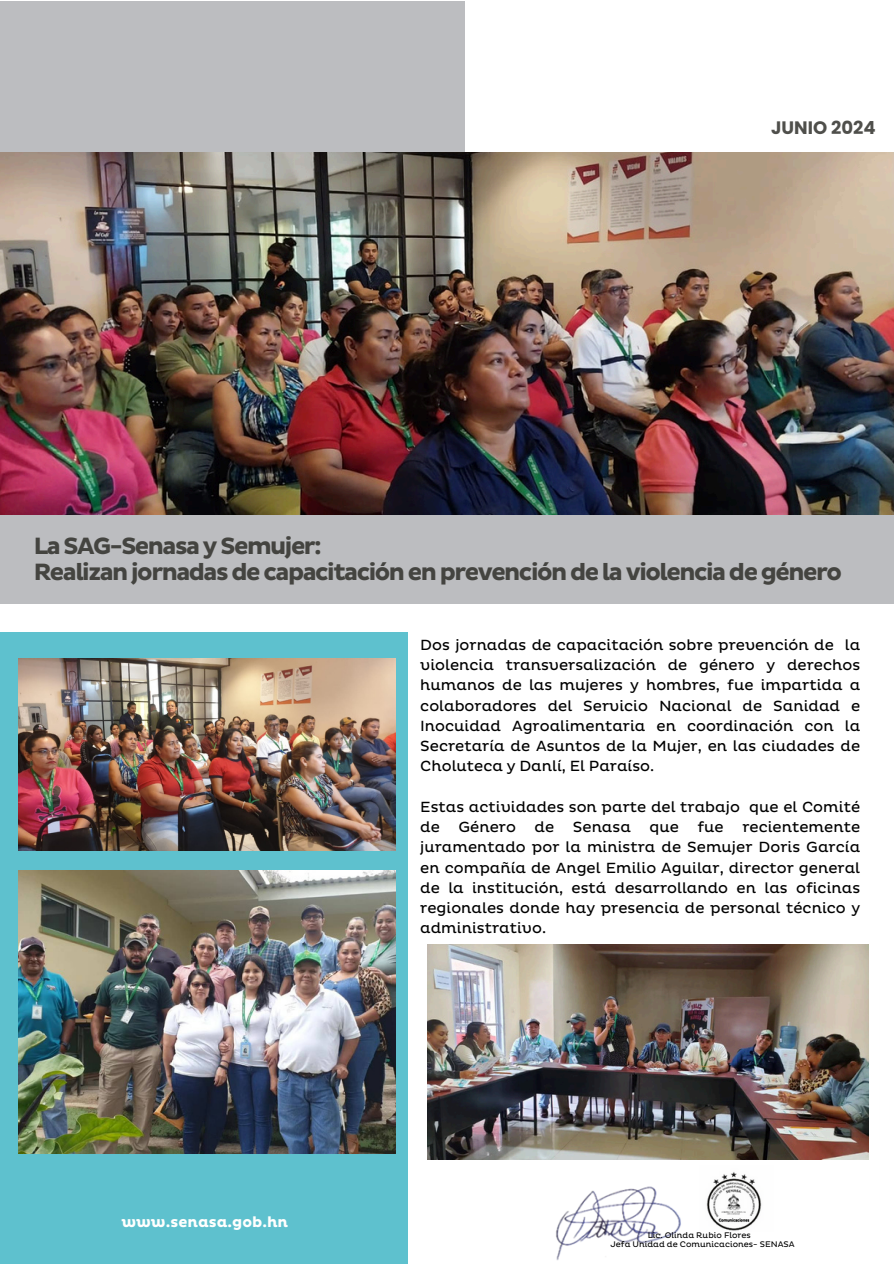
<style>
.page{position:relative;width:894px;height:1264px;background:#fff}
.page>*{position:absolute;margin:0;border:0;box-sizing:border-box;transform-origin:0 0}
.t1{font:700 24px/25.8px "Pluto Sans";letter-spacing:-.06em;color:#444440}
.t2{font:700 18px "Poppins";color:#4f4f4b}
.t3{font:15px/20.2px "Pluto";color:#000;text-align:justify}
.t4{font:700 15px "Pluto";color:#fffffe}
.t5{font:8.25px "Pluto";color:#000}
</style>
<div class="page">
<div style="left:0;top:631px;width:407px;height:632px;background:#5ec1ce"></div>
<img style="left:18px;top:658px;width:377px;height:192px">
<div style="left:0;top:1px;width:464px;height:151px;background:#bcbdc0"></div>
<img style="left:0;top:152px;width:893px;height:363px">
<div style="left:0;top:515px;width:893px;height:89px;background:#bcbdc0"></div>
<img style="left:18px;top:870px;width:377px;height:283px">
<img style="left:428px;top:944px;width:439px;height:215px">
<img style="left:556px;top:1186px;width:125px;height:74px">
<img style="left:706px;top:1172px;width:56px;height:59px">
<p class="t2" style="left:770px;top:115px;width:106px">JUNIO 2024</p>
<p class="t1" style="left:34px;top:534px;width:809px">La SAG-Senasa y Semujer:<br>Realizan jornadas de capacitación en prevención de la violencia de género</p>
<p class="t4" style="left:121px;top:1212px;width:168px">www.senasa.gob.hn</p>
<h3 class="t3" style="left:420px;top:635px;width:441px">Dos jornadas de capacitación sobre prevención de la violencia transversalización de género y derechos humanos de las mujeres y hombres, fue impartida a colaboradores del Servicio Nacional de Sanidad e Inocuidad Agroalimentaria en coordinación con la Secretaría de Asuntos de la Mujer, en las ciudades de Choluteca y Danlí, El Paraíso.</h3>
<h4 class="t3" style="left:420px;top:797px;width:441px">Estas actividades son parte del trabajo que el Comité de Género de Senasa que fue recientemente juramentado por la ministra de Semujer Doris García en compañía de Angel Emilio Aguilar, director general de la institución, está desarrollando en las oficinas regionales donde hay presencia de personal técnico y administrativo.</h4>
<p class="t5" style="left:647px;top:1230px;width:105px">Lic. Olinda Rubio Flores</p>
<p class="t5" style="left:610px;top:1239px;width:186px">Jefa Unidad de Comunicaciones- SENASA</p>
</div>
